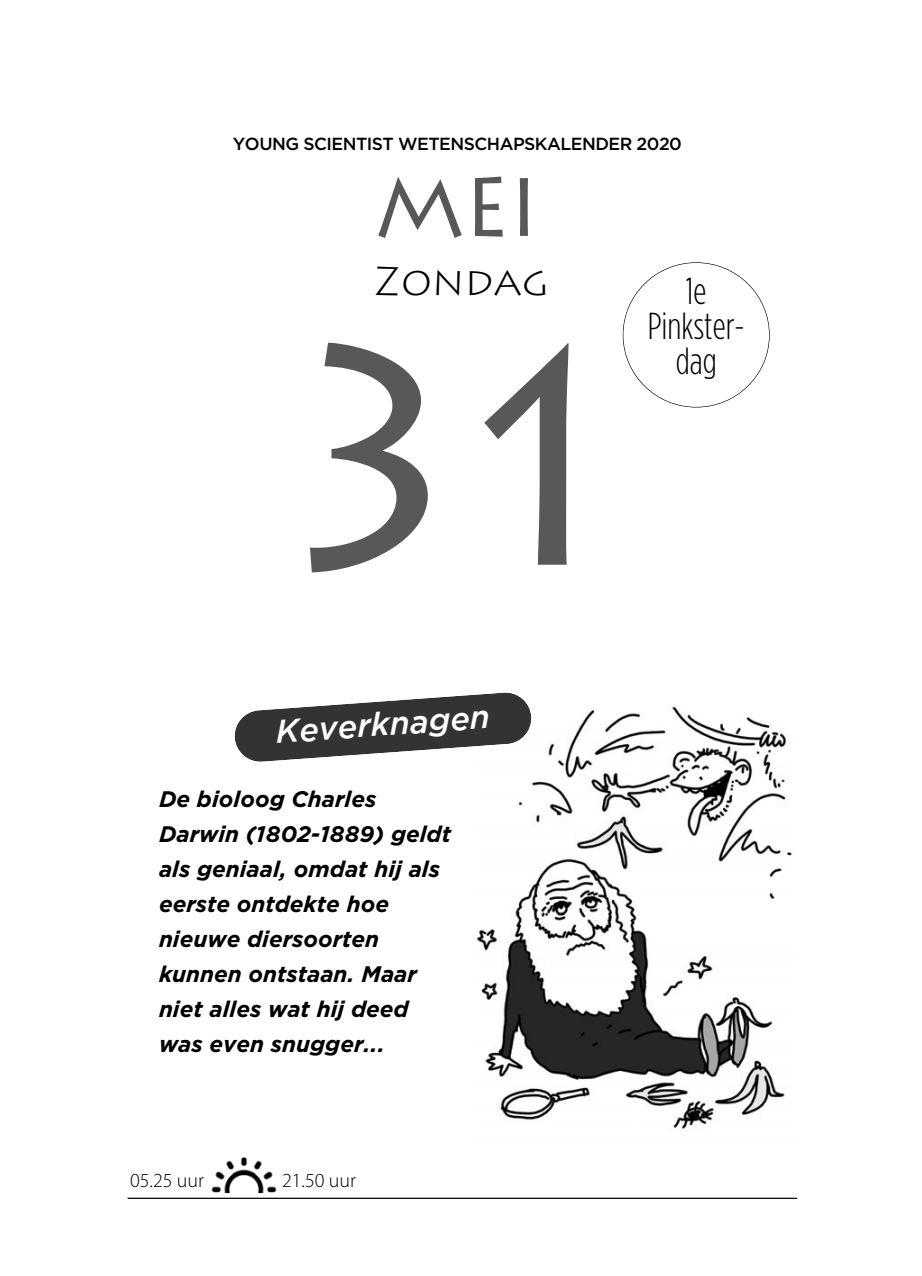
<style>
.page{position:relative;width:922px;height:1276px;background:#fff}
.page>*{position:absolute;margin:0;border:0;box-sizing:border-box;transform-origin:0 0}
.t1{font:307.5px "Lithos Pro";color:#585858}
.t2{font:82.5px "Lithos Pro";color:#585858}
.t3{font:300 40px "Lithos Pro";color:#000}
.t4{font:300 37.5px/35px "Gotham Condensed";color:#000;text-align:center}
.t5{font:italic 500 32.5px "Gotham";color:#fff}
.t6{font:italic 700 22.5px/35px "Gotham";color:#000}
.t7{font:300 20px "Myriad Pro";color:#000}
.t8{font:500 17.5px "Gotham";letter-spacing:-.03em;color:#000}
</style>
<div class="page">
<img style="left:476px;top:706px;width:316px;height:423px">
<svg style="left:234px;top:692px;width:300px;height:73px"></svg>
<hr style="left:128px;top:1197px;width:669px;height:2px;background:#000">
<img style="left:211px;top:1157px;width:66px;height:35px">
<p class="t8" style="left:233px;top:134px;width:450px">YOUNG SCIENTIST WETENSCHAPSKALENDER 2020</p>
<h2 class="t2" style="left:375px;top:159px;width:167px">MEI</h2>
<h3 class="t3" style="left:373px;top:257px;width:176px">Zondag</h3>
<h1 class="t1" style="left:266px;top:279px;width:388px">31</h1>
<h3 class="t5" style="left:275px;top:719px;width:216px;rotate:-4deg">Keverknagen</h3>
<p class="t6" style="left:159px;top:782px;width:293px">De bioloog Charles<br>Darwin (1802-1889) geldt als geniaal, omdat hij als eerste ontdekte hoe nieuwe diersoorten kunnen ontstaan. Maar niet alles wat hij deed was even snugger...</p>
<p class="t7" style="left:130px;top:1174px;width:75px">05.25 uur</p>
<p class="t7" style="left:282px;top:1174px;width:75px">21.50 uur</p>
<h3 class="t4" style="left:647px;top:275px;width:98px">1e<br>Pinkster&shy;dag</h3>
</div>
